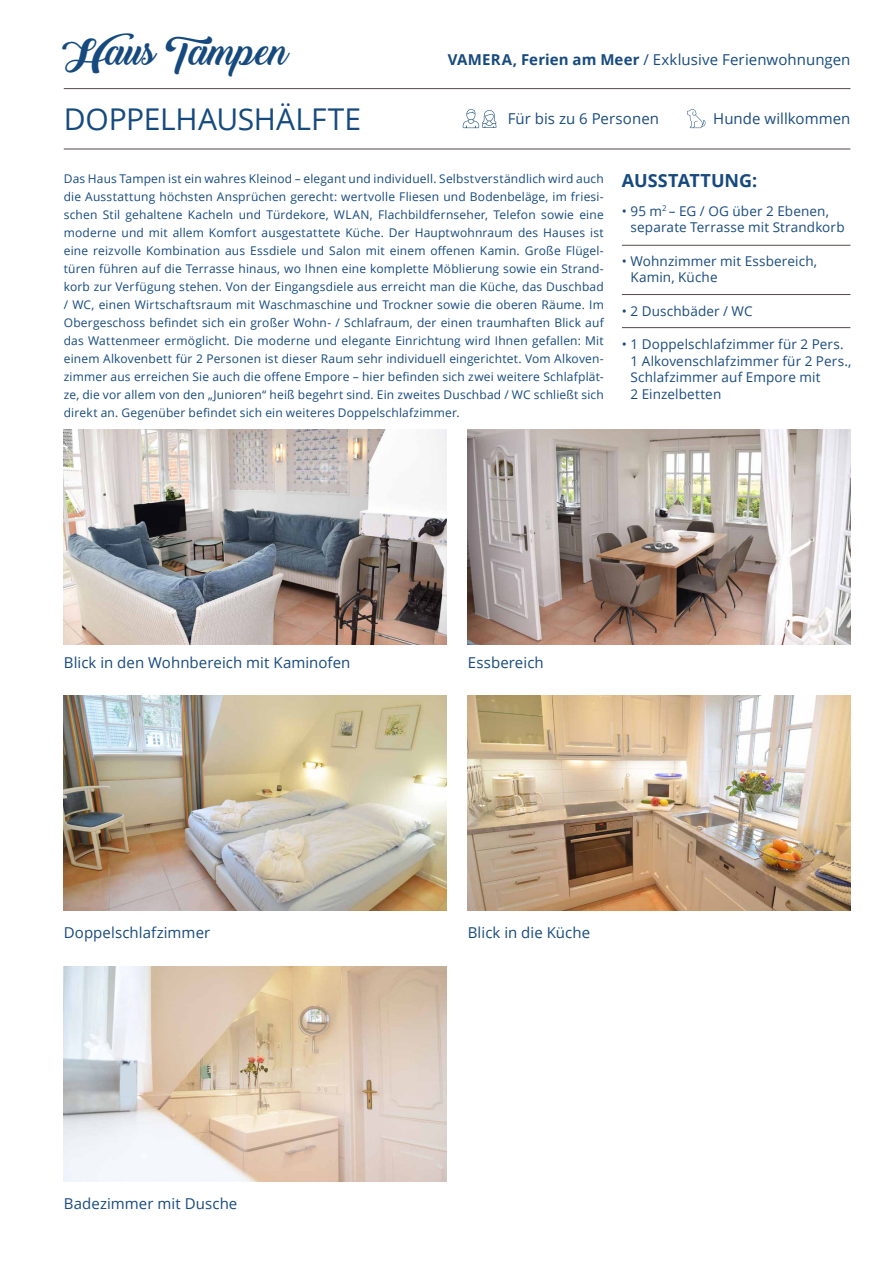
<style>
.page{position:relative;width:893px;height:1263px;background:#fff}
.page>*{position:absolute;margin:0;border:0;box-sizing:border-box;transform-origin:0 0}
.t1{font:900 37.5px "Backto";color:#164a7e}
.t2{font:30px "Open Sans";letter-spacing:-.005em;color:#164a7e}
.t3{font:700 18px "Open Sans";color:#164a7e}
.t4{font:15px "Open Sans";letter-spacing:.005em;color:#164a7e}
.t5{font:15px "Open Sans";letter-spacing:.005em;color:#194b7e}
.t6{font:13.5px/16.5px "Open Sans";letter-spacing:.01em;color:#194b7e}
.t7{font:12px/18px "Open Sans";letter-spacing:.015em;color:#164a7e;text-align:justify}
.s1{font-weight:700}
</style>
<div class="page">
<hr style="left:64px;top:149px;width:786px;height:1px;background:#554a4a">
<hr style="left:622px;top:245px;width:228px;height:1px;background:#554a4a">
<hr style="left:622px;top:294px;width:228px;height:1px;background:#554a4a">
<hr style="left:622px;top:327px;width:228px;height:1px;background:#554a4a">
<hr style="left:64px;top:88px;width:786px;height:1px;background:#554a4a">
<img style="left:64px;top:429px;width:382px;height:215px">
<img style="left:468px;top:429px;width:382px;height:215px">
<img style="left:64px;top:696px;width:382px;height:215px">
<img style="left:468px;top:696px;width:382px;height:215px">
<img style="left:64px;top:966px;width:382px;height:215px">
<svg style="left:462px;top:109px;width:34px;height:19px"></svg>
<svg style="left:687px;top:109px;width:18px;height:19px"></svg>
<h1 class="t1" style="left:62px;top:30px;width:228px">Haus Tampen</h1>
<h2 class="t2" style="left:64px;top:99px;width:299px">DOPPELHAUSHÄLFTE</h2>
<p class="t4" style="left:448px;top:49px;width:404px"><span class="s1">VAMERA, Ferien am Meer</span> / Exklusive Ferienwohnungen</p>
<p class="t5" style="left:508px;top:109px;width:153px">Für bis zu 6 Personen</p>
<p class="t5" style="left:713px;top:109px;width:139px">Hunde willkommen</p>
<p class="t7" style="left:64px;top:169px;width:542px">Das Haus Tampen ist ein wahres Kleinod – elegant und individuell. Selbstverständlich wird auch die Ausstattung höchsten Ansprüchen gerecht: wertvolle Fliesen und Bodenbeläge, im friesi&shy;schen Stil gehaltene Kacheln und Türdekore, WLAN, Flachbildfernseher, Telefon sowie eine moderne und mit allem Komfort ausgestattete Küche. Der Hauptwohnraum des Hauses ist eine reizvolle Kombination aus Essdiele und Salon mit einem offenen Kamin. Große Flügel&shy;türen führen auf die Terrasse hinaus, wo Ihnen eine komplette Möblierung sowie ein Strand&shy;korb zur Verfügung stehen. Von der Eingangsdiele aus erreicht man die Küche, das Duschbad / WC, einen Wirtschaftsraum mit Waschmaschine und Trockner sowie die oberen Räume. Im Obergeschoss befindet sich ein großer Wohn- / Schlafraum, der einen traumhaften Blick auf das Wattenmeer ermöglicht. Die moderne und elegante Einrichtung wird Ihnen gefallen: Mit einem Alkovenbett für 2 Personen ist dieser Raum sehr individuell eingerichtet. Vom Alkoven&shy;zimmer aus erreichen Sie auch die offene Empore – hier befinden sich zwei weitere Schlafplät&shy;ze, die vor allem von den „Junioren“ heiß begehrt sind. Ein zweites Duschbad / WC schließt sich direkt an. Gegenüber befindet sich ein weiteres Doppelschlafzimmer.</p>
<h3 class="t3" style="left:622px;top:168px;width:137px">AUSSTATTUNG:</h3>
<p class="t6" style="left:630px;top:202px;width:216px;text-indent:-9px">• 95 m<sup>2</sup> – EG / OG über 2 Ebenen, separate Terrasse mit Strandkorb</p>
<p class="t6" style="left:630px;top:252px;width:188px;text-indent:-9px">• Wohnzimmer mit Essbereich,<br>Kamin, Küche</p>
<p class="t6" style="left:622px;top:302px;width:132px">• 2 Duschbäder / WC</p>
<p class="t6" style="left:630px;top:336px;width:222px;text-indent:-9px">• 1 Doppelschlafzimmer für 2 Pers.<br>1 Alkovenschlafzimmer für 2 Pers.,<br>Schlafzimmer auf Empore mit<br>2 Einzelbetten</p>
<p class="t4" style="left:64px;top:653px;width:288px">Blick in den Wohnbereich mit Kaminofen</p>
<p class="t4" style="left:468px;top:653px;width:77px">Essbereich</p>
<p class="t4" style="left:64px;top:923px;width:148px">Doppelschlafzimmer</p>
<p class="t4" style="left:468px;top:923px;width:124px">Blick in die Küche</p>
<p class="t5" style="left:64px;top:1193px;width:175px">Badezimmer mit Dusche</p>
</div>
